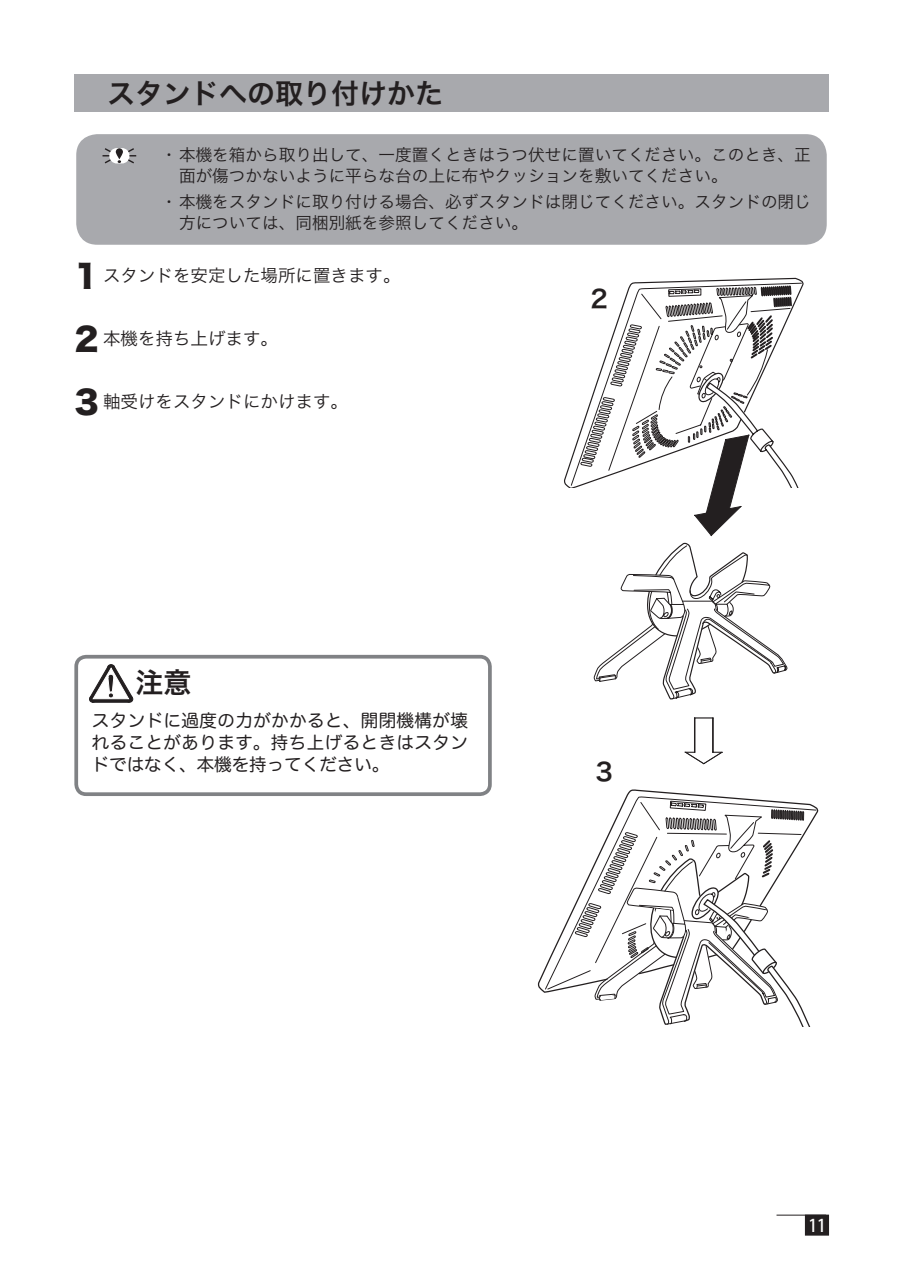
<style>
.page{position:relative;width:903px;height:1275px;background:#fff}
.page>*{position:absolute;margin:0;border:0;box-sizing:border-box;transform-origin:0 0}
.t1{font:28px "Hira Kaku Pro W6";color:#231f20}
.t2{font:24.5px "Hira Kaku Pro W6";color:#231f20}
.t3{font:17.5px/21.9px "Hira Maru Pro W4";letter-spacing:.025em;color:#231f20;text-align:justify}
.t4{font:17.5px "Hira Kaku Pro W3";color:#231f20}
.t5{font:500 17.5px "Koz Go Pro";color:#fff;scale:.9 1}
.t6{font:16.62px/21px "Hira Kaku Pro W3";color:#231f20}
.s1{font-family:"Hira Kaku Std W8";font-size:31.5px}
</style>
<div class="page">
<hr style="left:776px;top:1215px;width:50px;height:1px;background:#231f20">
<div style="left:805px;top:1215px;width:24px;height:21px;background:#231f20"></div>
<svg style="left:594px;top:543px;width:193px;height:156px"></svg>
<div style="left:74px;top:655px;width:418px;height:141px;border:4px solid #808285;border-radius:10px"></div>
<div style="left:76px;top:134px;width:751px;height:111px;background:#a8a9ad;border-radius:21px"></div>
<div style="left:74px;top:74px;width:754px;height:38px;background:#a8a9ad"></div>
<svg style="left:564px;top:278px;width:240px;height:210px"></svg>
<svg style="left:570px;top:283px;width:232px;height:203px"></svg>
<svg style="left:580px;top:284px;width:224px;height:253px"></svg>
<svg style="left:594px;top:796px;width:224px;height:231px"></svg>
<svg style="left:547px;top:802px;width:254px;height:187px"></svg>
<svg style="left:102px;top:148px;width:35px;height:15px"></svg>
<svg style="left:685px;top:718px;width:38px;height:46px"></svg>
<div style="left:107px;top:664px;width:8px;height:7px;border:1px solid #231f20;border-radius:50%"></div>
<svg style="left:89px;top:665px;width:44px;height:38px"></svg>
<h1 class="t1" style="left:107px;top:68px;width:337px">スタンドへの取り付けかた</h1>
<p class="t6" style="left:179px;top:144px;width:633px;text-indent:-18px">・本機を箱から取り出して、一度置くときはうつ伏せに置いてください。このとき、正面が傷つかないように平らな台の上に布やクッションを敷いてください。</p>
<p class="t6" style="left:179px;top:191px;width:633px;text-indent:-18px">・本機をスタンドに取り付ける場合、必ずスタンドは閉じてください。スタンドの閉じ方については、同梱別紙を参照してください。</p>
<p class="t4" style="left:74px;top:260px;width:328px"><span class="s1">1</span> スタンドを安定した場所に置きます。</p>
<p class="t4" style="left:74px;top:323px;width:205px"><span class="s1">2</span> 本機を持ち上げます。</p>
<p class="t4" style="left:74px;top:386px;width:275px"><span class="s1">3</span> 軸受けをスタンドにかけます。</p>
<h2 class="t2" style="left:590px;top:276px;width:19px">2</h2>
<h1 class="t1" style="left:136px;top:657px;width:57px">注意</h1>
<p class="t3" style="left:92px;top:708px;width:378px">スタンドに過度の力がかかると、開閉機構が壊れることがあります。持ち上げるときはスタンドではなく、本機を持ってください。</p>
<h2 class="t2" style="left:595px;top:749px;width:19px">3</h2>
<p class="t5" style="left:808px;top:1214px;width:21px">11</p>
</div>
